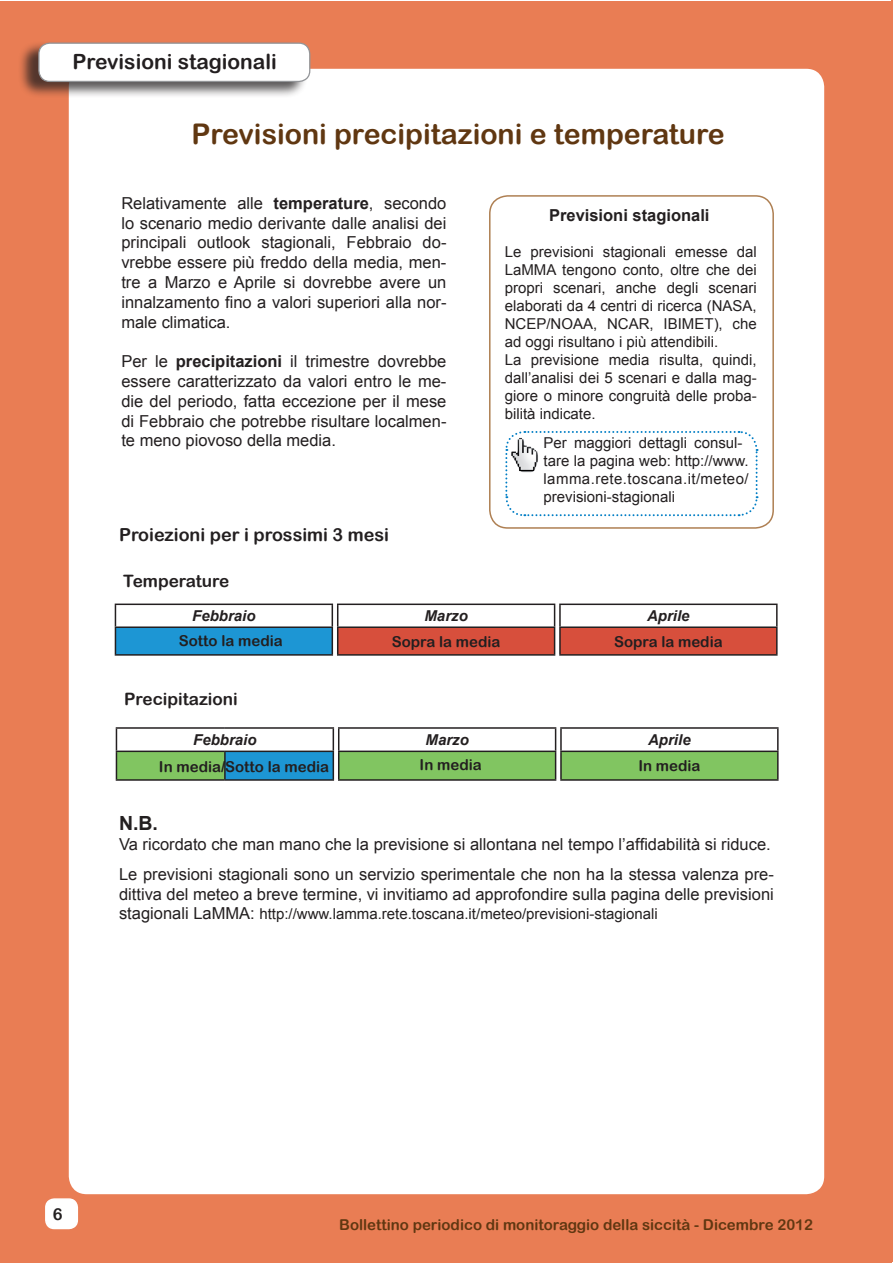
<style>
.page{position:relative;width:893px;height:1263px;background:#fff}
.page>*{position:absolute;margin:0;border:0;box-sizing:border-box;transform-origin:0 0}
.t1{font:28.5px "Arial Rounded MT Bold";color:#603711}
.t2{font:21px "Arial Rounded MT Bold";color:#231f20}
.t3{font:700 19.5px "Arial";color:#231f20}
.t4{font:18px "Arial Rounded MT Bold";color:#231f20}
.t5{font:17.1px "Arial Rounded MT Bold";color:#231f20}
.t6{font:16.5px/19.8px "Arial";color:#231f20;text-align:justify}
.t7{font:700 16.5px "Arial";color:#231f20}
.t8{font:16.5px "Arial Rounded MT Bold";color:#231f20}
.t9{font:15px/18px "Arial";color:#231f20}
.t10{font:15px "Arial Rounded MT Bold";color:#231f20}
.t11{font:15px "Arial Rounded MT Bold";color:#603711}
.t12{font:italic 700 15px "Arial";color:#231f20}
.s1{font-weight:700}
.s2{font-size:16.5px}
</style>
<div class="page">
<div style="left:0;top:1px;width:892px;height:1261px;background:#e97d54"></div>
<div style="left:69px;top:69px;width:755px;height:1125px;background:#fff;border-radius:18px"></div>
<div style="left:46px;top:1199px;width:31px;height:29px;background:#fff;border-radius:9px"></div>
<div style="left:45px;top:1198px;width:33px;height:31px;border:2px solid #fff;border-radius:9px"></div>
<div style="left:17px;top:40px;width:290px;height:58px;background:#231f20;opacity:.75"></div>
<div style="left:39px;top:43px;width:271px;height:38px;background:#fff;border-radius:11px"></div>
<div style="left:38px;top:43px;width:272px;height:39px;border:1px solid #939598;border-radius:11px"></div>
<hr style="left:891px;top:1px;width:2px;height:1261px;background:#e97d54">
<div style="left:489px;top:195px;width:285px;height:334px;border:2px solid #ae7f52;border-radius:18px"></div>
<div style="left:115px;top:627px;width:217px;height:28px;background:#1d96d4"></div>
<hr style="left:337px;top:603px;width:218px;height:2px;background:#231f20">
<hr style="left:559px;top:603px;width:219px;height:2px;background:#231f20">
<hr style="left:776px;top:605px;width:2px;height:21px;background:#231f20">
<hr style="left:559px;top:626px;width:219px;height:2px;background:#231f20">
<hr style="left:776px;top:628px;width:2px;height:26px;background:#231f20">
<hr style="left:559px;top:654px;width:219px;height:2px;background:#231f20">
<hr style="left:115px;top:603px;width:218px;height:2px;background:#231f20">
<svg style="left:115px;top:605px;width:1px;height:49px"></svg>
<hr style="left:115px;top:626px;width:218px;height:2px;background:#231f20">
<hr style="left:115px;top:654px;width:218px;height:2px;background:#231f20">
<svg style="left:332px;top:605px;width:445px;height:50px"></svg>
<hr style="left:337px;top:654px;width:218px;height:2px;background:#231f20">
<hr style="left:338px;top:727px;width:218px;height:2px;background:#231f20">
<hr style="left:560px;top:727px;width:219px;height:2px;background:#231f20">
<hr style="left:777px;top:729px;width:2px;height:21px;background:#231f20">
<hr style="left:116px;top:727px;width:109px;height:2px;background:#231f20">
<hr style="left:225px;top:727px;width:109px;height:2px;background:#231f20">
<hr style="left:560px;top:750px;width:219px;height:2px;background:#231f20">
<hr style="left:777px;top:752px;width:2px;height:27px;background:#231f20">
<hr style="left:116px;top:779px;width:109px;height:2px;background:#231f20">
<hr style="left:338px;top:779px;width:218px;height:2px;background:#231f20">
<hr style="left:560px;top:779px;width:219px;height:2px;background:#231f20">
<svg style="left:116px;top:729px;width:662px;height:51px"></svg>
<hr style="left:225px;top:779px;width:109px;height:2px;background:#231f20">
<svg style="left:505px;top:431px;width:254px;height:86px"></svg>
<img style="left:510px;top:438px;width:28px;height:34px">
<p class="t2" style="left:73px;top:49px;width:206px">Previsioni stagionali</p>
<h1 class="t1" style="left:191px;top:117px;width:535px">Previsioni precipitazioni e temperature</h1>
<p class="t6" style="left:121px;top:193px;width:327px">Relativamente alle <span class="s1">temperature</span>, secondo lo scenario medio derivante dalle analisi dei principali outlook stagionali, Febbraio do&shy;vrebbe essere più freddo della media, men&shy;tre a Marzo e Aprile si dovrebbe avere un innalzamento fino a valori superiori alla nor&shy;male climatica.</p>
<p class="t6" style="left:121px;top:352px;width:327px">Per le <span class="s1">precipitazioni</span> il trimestre dovrebbe essere caratterizzato da valori entro le me&shy;die del periodo, fatta eccezione per il mese di Febbraio che potrebbe risultare localmen&shy;te meno piovoso della media.</p>
<p class="t4" style="left:119px;top:524px;width:271px">Proiezioni per i prossimi 3 mesi</p>
<p class="t5" style="left:123px;top:571px;width:108px">Temperature</p>
<p class="t7" style="left:549px;top:205px;width:162px">Previsioni stagionali</p>
<p class="t9" style="left:505px;top:243px;width:253px">Le previsioni stagionali emesse dal LaMMA tengono conto, oltre che dei propri scenari, anche degli scenari elaborati da 4 centri di ricerca (NASA, NCEP/NOAA, NCAR, IBIMET), che ad oggi risultano i più attendibili.<br>La previsione media risulta, quindi, dall’analisi dei 5 scenari e dalla mag&shy;giore o minore congruità delle proba&shy;bilità indicate.</p>
<p class="t9" style="left:544px;top:434px;width:207px">Per maggiori dettagli consul&shy;tare la pagina web: http://www. lamma.rete.toscana.it/meteo/ previsioni-stagionali</p>
<p class="t12" style="left:192px;top:606px;width:65px">Febbraio</p>
<p class="t12" style="left:424px;top:606px;width:45px">Marzo</p>
<p class="t12" style="left:647px;top:606px;width:44px">Aprile</p>
<p class="t10" style="left:179px;top:632px;width:105px">Sotto la media</p>
<p class="t10" style="left:392px;top:632px;width:110px">Sopra la media</p>
<p class="t10" style="left:614px;top:632px;width:110px">Sopra la media</p>
<p class="t5" style="left:124px;top:689px;width:115px">Precipitazioni</p>
<p class="t12" style="left:193px;top:730px;width:65px">Febbraio</p>
<p class="t12" style="left:425px;top:730px;width:45px">Marzo</p>
<p class="t12" style="left:648px;top:730px;width:44px">Aprile</p>
<p class="t10" style="left:420px;top:756px;width:64px">In media</p>
<p class="t10" style="left:638px;top:757px;width:64px">In media</p>
<p class="t10" style="left:159px;top:758px;width:172px">In media/Sotto la media</p>
<p class="t3" style="left:119px;top:810px;width:40px">N.B.</p>
<p class="t6" style="left:119px;top:829px;width:656px;line-height:30px">Va ricordato che man mano che la previsione si allontana nel tempo l’affidabilità si riduce.<br>Le previsioni stagionali sono un servizio sperimentale che non ha la stessa valenza pre-</p>
<p class="t6" style="left:119px;top:884px;width:656px">dittiva del meteo a breve termine, vi invitiamo ad approfondire sulla pagina delle previsioni</p>
<p class="t9" style="left:119px;top:905px;width:540px"><span class="s2">stagionali LaMMA:</span> http://www.lamma.rete.toscana.it/meteo/previsioni-stagionali</p>
<p class="t8" style="left:53px;top:1204px;width:11px">6</p>
<p class="t11" style="left:339px;top:1216px;width:475px">Bollettino periodico di monitoraggio della siccità - Dicembre 2012</p>
</div>
